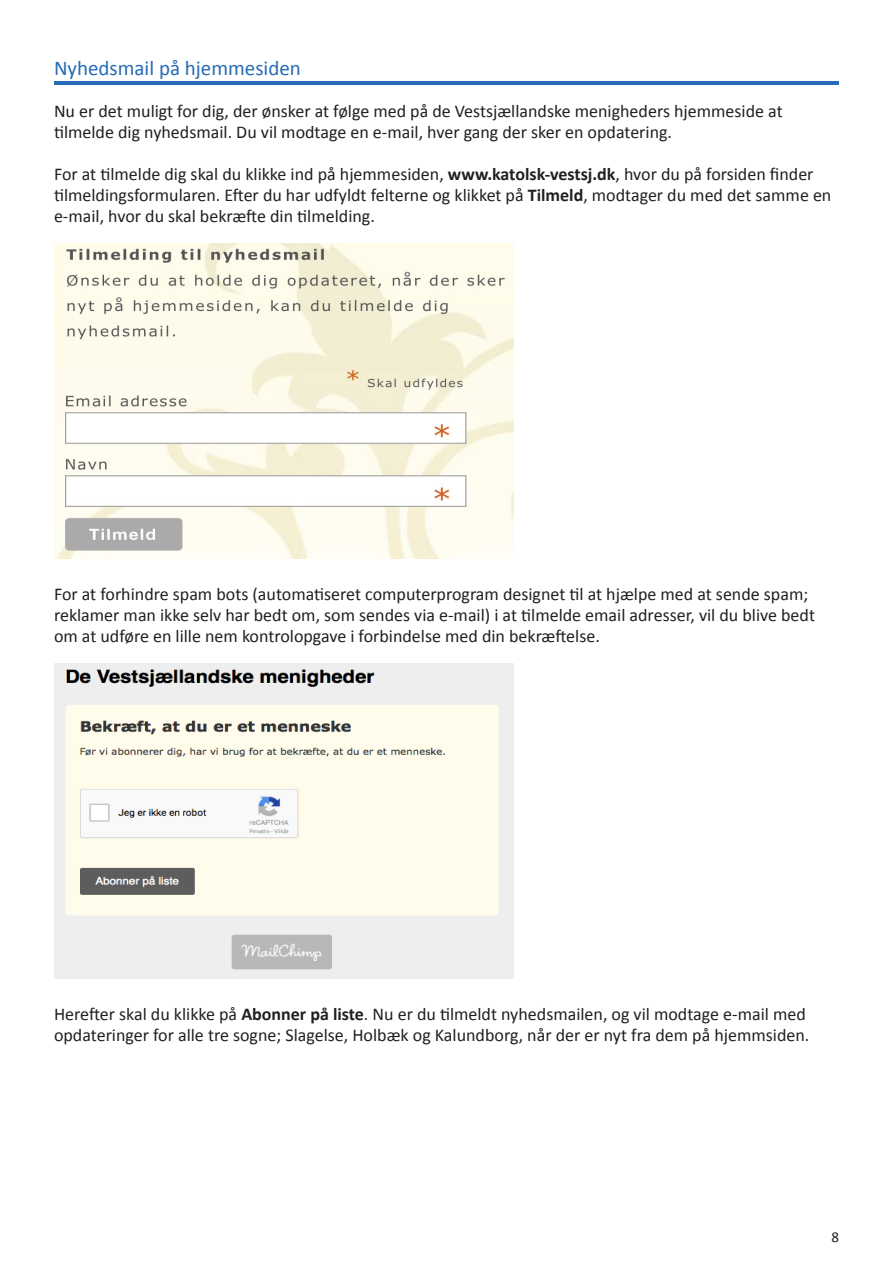
<style>
.page{position:relative;width:893px;height:1263px;background:#fff}
.page>*{position:absolute;margin:0;border:0;box-sizing:border-box;transform-origin:0 0}
.Overskrift{font:21px "Calibri";color:#266bb5}
.brødtekst{font:18px/21px "Calibri";color:#231f20}
.t1{font:15px "Calibri";color:#231f20}
.s1{font-weight:700}
</style>
<div class="page">
<hr style="left:54px;top:81px;width:785px;height:3px;background:#266bb5">
<img style="left:54px;top:243px;width:459px;height:315px">
<img style="left:54px;top:663px;width:459px;height:315px">
<p class="Overskrift" style="left:54px;top:55px;width:248px">Nyhedsmail på hjemmesiden</p>
<p class="brødtekst" style="left:54px;top:101px;width:730px">Nu er det muligt for dig, der ønsker at følge med på de Vestsjællandske menigheders hjemmeside at tilmelde dig nyhedsmail. Du vil modtage en e-mail, hver gang der sker en opdatering.</p>
<p class="brødtekst" style="left:54px;top:164px;width:761px">For at tilmelde dig skal du klikke ind på hjemmesiden, <span class="s1">www.katolsk-vestsj.dk</span>, hvor du på forsiden finder</p>
<p class="brødtekst" style="left:54px;top:185px;width:779px">tilmeldingsformularen. Efter du har udfyldt felterne og klikket på <span class="s1">Tilmeld</span>, modtager du med det samme en e-mail, hvor du skal bekræfte din tilmelding.</p>
<p class="brødtekst" style="left:54px;top:584px;width:762px">For at forhindre spam bots (automatiseret computerprogram designet til at hjælpe med at sende spam; reklamer man ikke selv har bedt om, som sendes via e-mail) i at tilmelde email adresser, vil du blive bedt om at udføre en lille nem kontrolopgave i forbindelse med din bekræftelse.</p>
<p class="brødtekst" style="left:54px;top:1004px;width:757px">Herefter skal du klikke på <span class="s1">Abonner på liste</span>. Nu er du tilmeldt nyhedsmailen, og vil modtage e-mail med opdateringer for alle tre sogne; Slagelse, Holbæk og Kalundborg, når der er nyt fra dem på hjemmsiden.</p>
<p class="t1" style="left:831px;top:1227px;width:9px">8</p>
</div>
